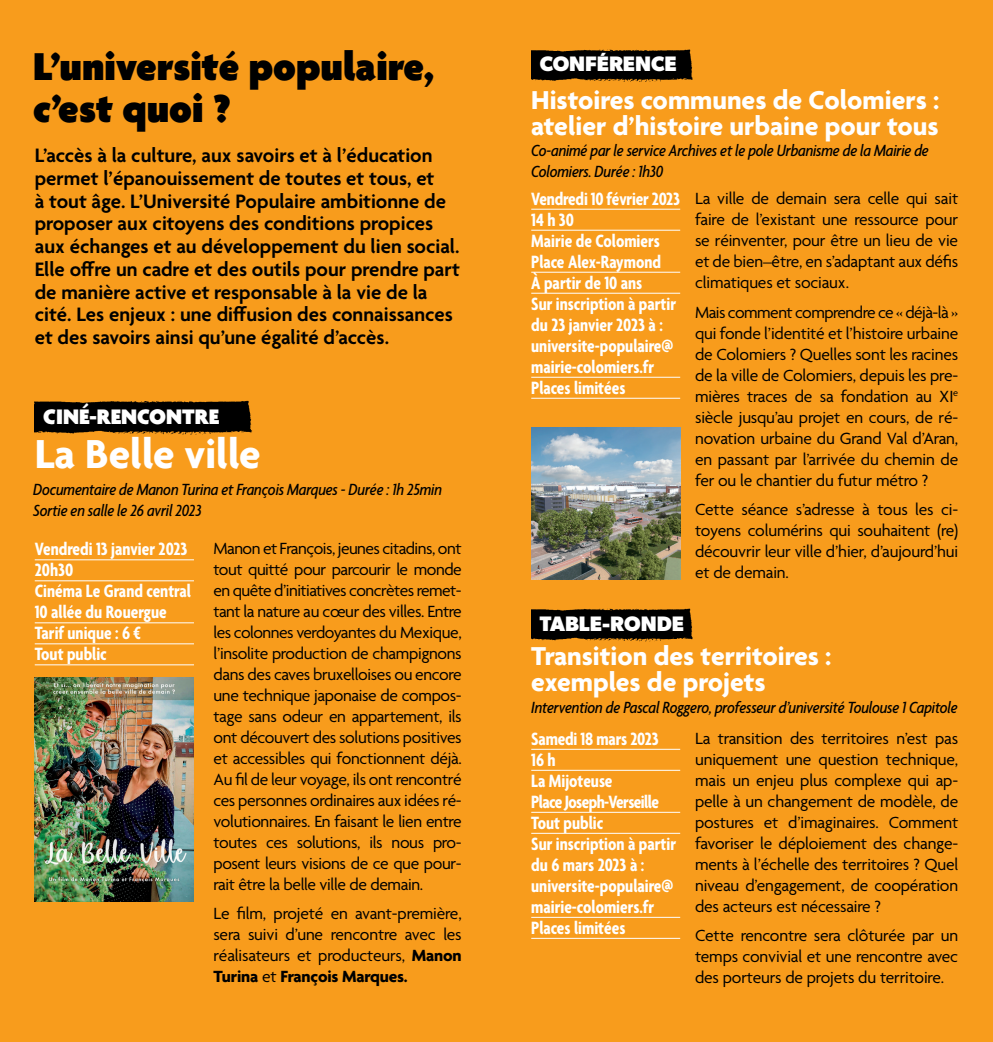
<style>
.page{position:relative;width:993px;height:1042px;background:#fff}
.page>*{position:absolute;margin:0;border:0;box-sizing:border-box;transform-origin:0 0}
.t1{font:700 43.75px "Agenda";color:#fff}
.t2{font:900 42px/42px "Agenda";color:#000}
.t3{font:700 28px/26.2px "Agenda";color:#fff}
.t4{font:900 22.75px "Agenda";color:#fff}
.t5{font:600 21px/22.8px "Agenda";color:#000}
.t6{font:700 21px "Gibson";color:#fff}
.t7{font:700 condensed 19.25px/21px "Agenda";color:#fff;scale:.95 1}
.t8{font:17.5px/21px "Agenda";letter-spacing:-.01em;color:#000;text-align:justify}
.t9{font:italic 500 condensed 17.5px/21px "Agenda";letter-spacing:-.01em;color:#000}
.s1{font-weight:700}
</style>
<div class="page">
<div style="left:0;top:0;width:992px;height:1042px;background:#f89c1c"></div>
<img style="left:531px;top:427px;width:149px;height:152px">
<img style="left:531px;top:49px;width:162px;height:33px">
<img style="left:531px;top:608px;width:162px;height:34px">
<hr style="left:35px;top:559px;width:159px;height:1px;background:#fff">
<hr style="left:35px;top:580px;width:159px;height:1px;background:#fff">
<hr style="left:35px;top:622px;width:159px;height:1px;background:#fff">
<hr style="left:35px;top:643px;width:159px;height:1px;background:#fff">
<hr style="left:35px;top:664px;width:159px;height:1px;background:#fff">
<img style="left:35px;top:678px;width:159px;height:223px">
<hr style="left:531px;top:209px;width:149px;height:1px;background:#fff">
<hr style="left:531px;top:230px;width:149px;height:1px;background:#fff">
<hr style="left:531px;top:272px;width:149px;height:1px;background:#fff">
<hr style="left:531px;top:293px;width:149px;height:1px;background:#fff">
<hr style="left:531px;top:377px;width:149px;height:1px;background:#fff">
<hr style="left:531px;top:398px;width:149px;height:1px;background:#fff">
<hr style="left:531px;top:749px;width:149px;height:1px;background:#fff">
<hr style="left:531px;top:770px;width:149px;height:1px;background:#fff">
<hr style="left:531px;top:812px;width:149px;height:1px;background:#fff">
<hr style="left:531px;top:833px;width:149px;height:1px;background:#fff">
<hr style="left:531px;top:917px;width:149px;height:1px;background:#fff">
<hr style="left:531px;top:938px;width:149px;height:1px;background:#fff">
<img style="left:35px;top:400px;width:217px;height:35px">
<h2 class="t2" style="left:33px;top:48px;width:402px">L’université populaire, c’est quoi ?</h2>
<p class="t5" style="left:35px;top:145px;width:426px">L’accès à la culture, aux savoirs et à l’éducation permet l’épanouissement de toutes et tous, et<br>à tout âge. L’Université Populaire ambitionne de proposer aux citoyens des conditions propices aux échanges et au développement du lien social.<br>Elle offre un cadre et des outils pour prendre part de manière active et responsable à la vie de la cité. Les enjeux : une diffusion des connaissances et des savoirs ainsi qu’une égalité d’accès.</p>
<h3 class="t4" style="left:43px;top:405px;width:177px">CINÉ-RENCONTRE</h3>
<h1 class="t1" style="left:35px;top:430px;width:227px">La Belle ville</h1>
<p class="t9" style="left:33px;top:480px;width:410px">Documentaire de Manon Turina et François Marques - Durée : 1h 25min<br>Sortie en salle le 26 avril 2023</p>
<p class="t7" style="left:35px;top:540px;width:166px">Vendredi 13 janvier 2023<br>20h30<br>Cinéma Le Grand central<br>10 allée du Rouergue<br>Tarif unique : 6 €<br>Tout public</p>
<p class="t8" style="left:213px;top:539px;width:250px">Manon et François, jeunes citadins, ont tout quitté pour parcourir le monde en quête d’initiatives concrètes remet&shy;tant la nature au cœur des villes. Entre les colonnes verdoyantes du Mexique, l’insolite production de champignons dans des caves bruxelloises ou encore une technique japonaise de compos&shy;tage sans odeur en appartement, ils ont découvert des solutions positives et accessibles qui fonctionnent déjà.<br>Au fil de leur voyage, ils ont rencontré ces personnes ordinaires aux idées ré&shy;volutionnaires. En faisant le lien entre toutes ces solutions, ils nous pro&shy;posent leurs visions de ce que pour&shy;rait être la belle ville de demain.</p>
<p class="t8" style="left:213px;top:904px;width:250px">Le film, projeté en avant-première, sera suivi d’une rencontre avec les réalisateurs et producteurs, <span class="s1">Manon Turina</span> et <span class="s1">François Marques.</span></p>
<p class="t6" style="left:539px;top:51px;width:138px">CONFÉRENCE</p>
<h3 class="t3" style="left:531px;top:88px;width:409px">Histoires communes de Colomiers : atelier d’histoire urbaine pour tous</h3>
<p class="t9" style="left:531px;top:141px;width:399px">Co-animé par le service Archives et le pole Urbanisme de la Mairie de<br>Colomiers. Durée : 1h30</p>
<p class="t7" style="left:531px;top:189px;width:158px">Vendredi 10 février 2023<br>14 h 30<br>Mairie de Colomiers<br>Place Alex-Raymond<br>À partir de 10 ans<br>Sur inscription à partir du 23 janvier 2023 à : universite-populaire@ mairie-colomiers.fr<br>Places limitées</p>
<p class="t8" style="left:694px;top:188px;width:264px">La ville de demain sera celle qui sait faire de l’existant une ressource pour se réinventer, pour être un lieu de vie et de bien–être, en s’adaptant aux défis climatiques et sociaux.</p>
<p class="t8" style="left:694px;top:302px;width:264px">Mais comment comprendre ce « déjà-là » qui fonde l’identité et l’histoire urbaine de Colomiers ? Quelles sont les racines de la ville de Colomiers, depuis les pre&shy;mières traces de sa fondation au XI<sup>e </sup>siècle jusqu’au projet en cours, de ré&shy;novation urbaine du Grand Val d’Aran, en passant par l’arrivée du chemin de fer ou le chantier du futur métro ?</p>
<p class="t8" style="left:694px;top:500px;width:264px">Cette séance s’adresse à tous les ci&shy;toyens columérins qui souhaitent (re) découvrir leur ville d’hier, d’aujourd’hui et de demain.</p>
<p class="t6" style="left:539px;top:611px;width:146px">TABLE-RONDE</p>
<h3 class="t3" style="left:531px;top:644px;width:302px">Transition des territoires : exemples de projets</h3>
<p class="t8" style="left:694px;top:728px;width:264px">La transition des territoires n’est pas uniquement une question technique, mais un enjeu plus complexe qui ap&shy;pelle à un changement de modèle, de postures et d’imaginaires. Comment favoriser le déploiement des change&shy;ments à l’échelle des territoires ? Quel niveau d’engagement, de coopération des acteurs est nécessaire ?</p>
<p class="t8" style="left:694px;top:926px;width:264px">Cette rencontre sera clôturée par un temps convivial et une rencontre avec des porteurs de projets du territoire.</p>
<p class="t9" style="left:531px;top:698px;width:428px">Intervention de Pascal Roggero, professeur d’université Toulouse 1 Capitole</p>
<p class="t7" style="left:531px;top:729px;width:154px">Samedi 18 mars 2023<br>16 h<br>La Mijoteuse<br>Place Joseph-Verseille<br>Tout public<br>Sur inscription à partir du 6 mars 2023 à : universite-populaire@ mairie-colomiers.fr<br>Places limitées</p>
</div>
